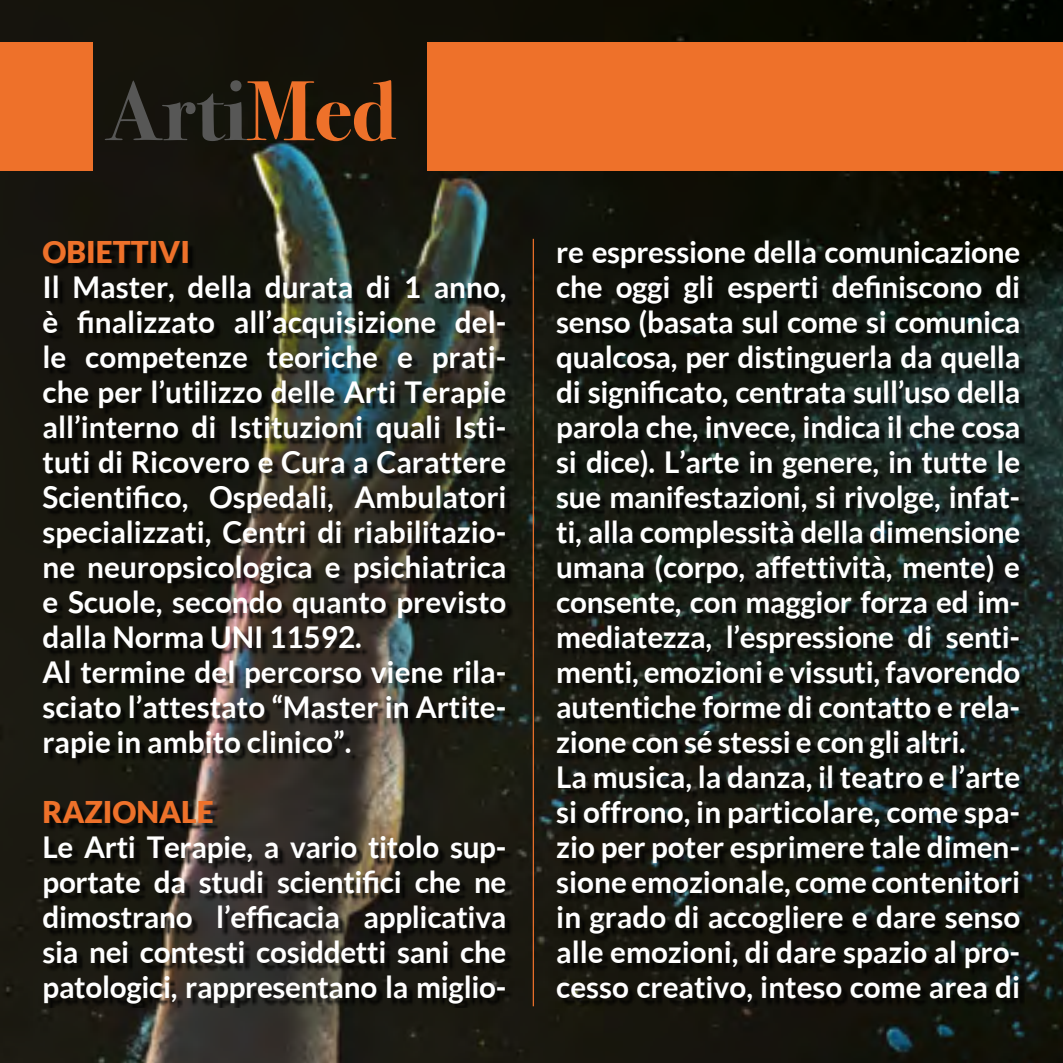
<style>
.page{position:relative;width:1063px;height:1063px;background:#fff}
.page>*{position:absolute;margin:0;border:0;box-sizing:border-box;transform-origin:0 0}
.t1{font:700 85px "Bodoni Svty Two ITCTT";color:#575756}
.t2{font:700 30px/35px "Lato";color:#fff}
.t3{font:900 30px "Lato";color:#ee712a}
.s1{color:#ee712a}
</style>
<div class="page">
<img style="left:0;top:0;width:1063px;height:1063px">
<div style="left:48px;top:246px;width:977px;height:762px;background:#000;opacity:.75"></div>
<div style="left:0;top:43px;width:92px;height:128px;background:#ee712a"></div>
<div style="left:427px;top:43px;width:636px;height:128px;background:#ee712a"></div>
<hr style="left:1062px;top:239px;width:1px;height:767px;background:#ee712a">
<hr style="left:533px;top:239px;width:1px;height:767px;background:#ee712a">
<h1 class="t1" style="left:105px;top:41px;width:293px">Arti<span class="s1">Med</span></h1>
<p class="t3" style="left:43px;top:234px;width:149px">OBIETTIVI</p>
<p class="t2" style="left:43px;top:269px;width:466px">Il Master, della durata di 1 anno, è finalizzato all’acquisizione del&shy;le competenze teoriche e prati&shy;che per l’utilizzo delle Arti Terapie all’interno di Istituzioni quali Isti&shy;tuti di Ricovero e Cura a Carattere Scientifico, Ospedali, Ambulatori specializzati, Centri di riabilitazio&shy;ne neuropsicologica e psichiatrica e Scuole, secondo quanto previsto dalla Norma UNI 11592.<br>Al termine del percorso viene rila&shy;sciato l’attestato “Master in Artite&shy;rapie in ambito clinico”.</p>
<p class="t3" style="left:43px;top:794px;width:173px">RAZIONALE</p>
<p class="t2" style="left:43px;top:829px;width:466px;text-align:justify">Le Arti Terapie, a vario titolo sup&shy;portate da studi scientifici che ne dimostrano l’efficacia applicativa sia nei contesti cosiddetti sani che patologici, rappresentano la miglio-</p>
<p class="t2" style="left:556px;top:234px;width:466px">re espressione della comunicazione che oggi gli esperti definiscono di senso (basata sul come si comunica qualcosa, per distinguerla da quella di significato, centrata sull’uso della parola che, invece, indica il che cosa si dice). L’arte in genere, in tutte le sue manifestazioni, si rivolge, infat&shy;ti, alla complessità della dimensione umana (corpo, affettività, mente) e consente, con maggior forza ed im&shy;mediatezza, l’espressione di senti&shy;menti, emozioni e vissuti, favorendo autentiche forme di contatto e rela&shy;zione con sé stessi e con gli altri.<br>La musica, la danza, il teatro e l’arte si offrono, in particolare, come spa&shy;zio per poter esprimere tale dimen&shy;sione emozionale, come contenitori in grado di accogliere e dare senso alle emozioni, di dare spazio al pro&shy;cesso creativo, inteso come area di</p>
</div>
